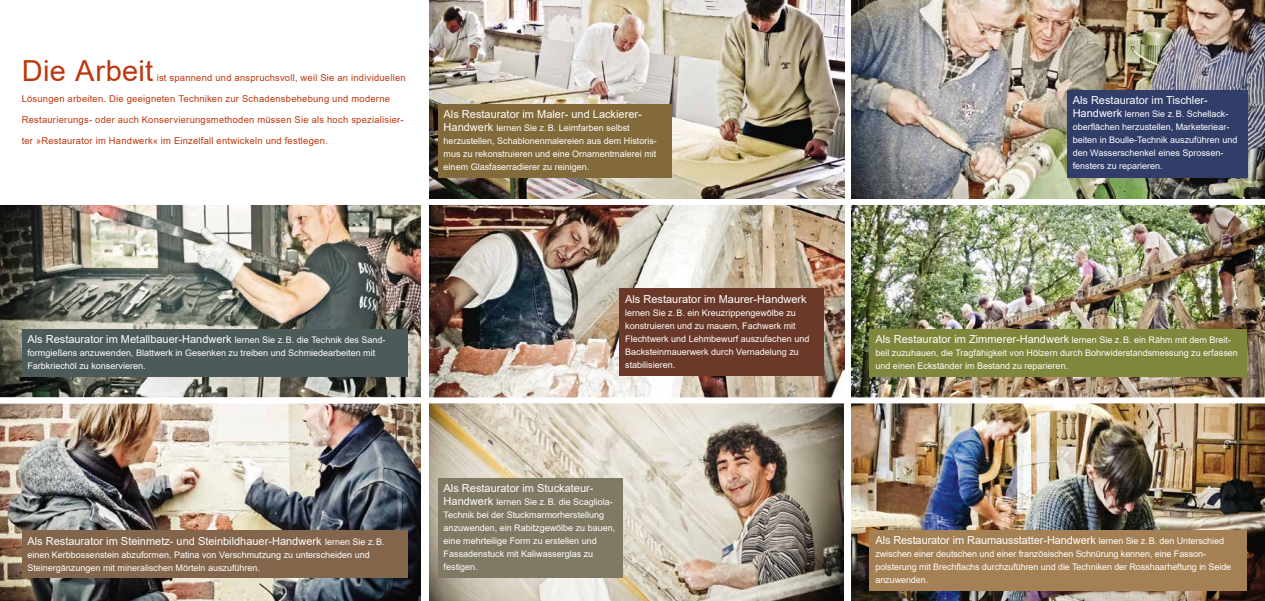
<style>
.page{position:relative;width:1265px;height:601px;background:#fff}
.page>*{position:absolute;margin:0;border:0;box-sizing:border-box;transform-origin:0 0}
.t1{font:29px "Arial";letter-spacing:.01em;color:#bc370d}
.t2{font:11px "Arial";color:#fff}
.t3{font:9.4px "Arial";letter-spacing:.025em;color:#bc370d}
.t4{font:9px/13px "Arial";color:#fff}
.s1{font-size:11px}
.s2{font-size:9px}
</style>
<div class="page">
<img style="left:0;top:205px;width:421px;height:192px">
<img style="left:0;top:403px;width:421px;height:198px">
<img style="left:429px;top:0;width:415px;height:199px">
<img style="left:851px;top:0;width:413px;height:199px">
<img style="left:429px;top:205px;width:415px;height:192px">
<img style="left:851px;top:205px;width:413px;height:192px">
<img style="left:429px;top:403px;width:414px;height:198px">
<img style="left:851px;top:403px;width:413px;height:198px">
<div style="left:22px;top:329px;width:385px;height:47px;background:#4d5a5a"></div>
<div style="left:869px;top:329px;width:377px;height:47px;background:#80863c"></div>
<div style="left:869px;top:530px;width:377px;height:61px;background:#a48054"></div>
<div style="left:22px;top:530px;width:385px;height:48px;background:#83654b"></div>
<div style="left:438px;top:478px;width:184px;height:100px;background:#807964"></div>
<div style="left:619px;top:288px;width:204px;height:88px;background:#6b3929"></div>
<div style="left:438px;top:104px;width:233px;height:74px;background:#826a3b"></div>
<div style="left:1066px;top:90px;width:180px;height:88px;background:#313e69"></div>
<svg style="left:0;top:397px;width:1264px;height:1px"></svg>
<h1 class="t1" style="left:22px;top:51px;width:133px">Die Arbeit</h1>
<p class="t3" style="left:157px;top:72px;width:250px">ist spannend und anspruchsvoll, weil Sie an individuellen</p>
<p class="t3" style="left:22px;top:93px;width:370px">Lösungen arbeiten. Die geeigneten Techniken zur Schadensbehebung und moderne</p>
<p class="t3" style="left:22px;top:114px;width:383px">Restaurierungs- oder auch Konservierungsmethoden müssen Sie als hoch spezialisier-</p>
<p class="t3" style="left:22px;top:135px;width:307px">ter »Restaurator im Handwerk« im Einzelfall entwickeln und festlegen.</p>
<p class="t2" style="left:443px;top:106px;width:200px">Als Restaurator im Maler- und Lackierer-</p>
<p class="t4" style="left:443px;top:121px;width:215px"><span class="s1">Handwerk</span> lernen Sie z.B. Leimfarben selbst herzustellen, Schablonenmalereien aus dem Historis&shy;mus zu rekonstruieren und eine Ornamentmalerei mit einem Glasfaserradierer zu reinigen.</p>
<p class="t2" style="left:27px;top:331px;width:359px">Als Restaurator im Metallbauer-Handwerk <span class="s2">lernen Sie z.B. die Technik des Sand-</span></p>
<p class="t4" style="left:27px;top:346px;width:349px">formgießens anzuwenden, Blattwerk in Gesenken zu treiben und Schmiedearbeiten mit<br>Farbkriechöl zu konservieren.</p>
<p class="t2" style="left:27px;top:533px;width:359px">Als Restaurator im Steinmetz- und Steinbildhauer-Handwerk <span class="s2">lernen Sie z.B.</span></p>
<p class="t4" style="left:27px;top:548px;width:344px">einen Kerbbossenstein abzuformen, Patina von Verschmutzung zu unterscheiden und<br>Steinergänzungen mit mineralischen Mörteln auszuführen.</p>
<p class="t2" style="left:625px;top:291px;width:183px">Als Restaurator im Maurer-Handwerk</p>
<p class="t4" style="left:625px;top:306px;width:186px">lernen Sie z.B. ein Kreuzrippengewölbe zu konstruieren und zu mauern, Fachwerk mit Flechtwerk und Lehmbewurf auszufachen und Backsteinmauerwerk durch Vernadelung zu stabilisieren.</p>
<p class="t2" style="left:443px;top:481px;width:151px">Als Restaurator im Stuckateur-</p>
<p class="t4" style="left:443px;top:495px;width:173px"><span class="s1">Handwerk</span> lernen Sie z.B. die Scagliola-Technik bei der Stuckmarmorherstellung anzuwenden, ein Rabitzgewölbe zu bauen, eine mehrteilige Form zu erstellen und Fassadenstuck mit Kaliwasserglas zu festigen.</p>
<p class="t2" style="left:1072px;top:92px;width:137px">Als Restaurator im Tischler-</p>
<p class="t4" style="left:1072px;top:107px;width:166px"><span class="s1">Handwerk</span> lernen Sie z.B. Schellack&shy;oberflächen herzustellen, Marketeriear&shy;beiten in Boulle-Technik auszuführen und den Wasserschenkel eines Sprossen&shy;fensters zu reparieren.</p>
<p class="t2" style="left:875px;top:331px;width:357px">Als Restaurator im Zimmerer-Handwerk <span class="s2">lernen Sie z.B. ein Rähm mit dem Breit-</span></p>
<p class="t4" style="left:875px;top:346px;width:364px">beil zuzuhauen, die Tragfähigkeit von Hölzern durch Bohrwiderstandsmessung zu erfassen und einen Eckständer im Bestand zu reparieren.</p>
<p class="t2" style="left:875px;top:533px;width:350px">Als Restaurator im Raumausstatter-Handwerk <span class="s2">lernen Sie z.B. den Unterschied</span></p>
<p class="t4" style="left:875px;top:547px;width:357px">zwischen einer deutschen und einer französischen Schnürung kennen, eine Fasson&shy;polsterung mit Brechflachs durchzuführen und die Techniken der Rosshaarheftung in Seide anzuwenden.</p>
</div>
